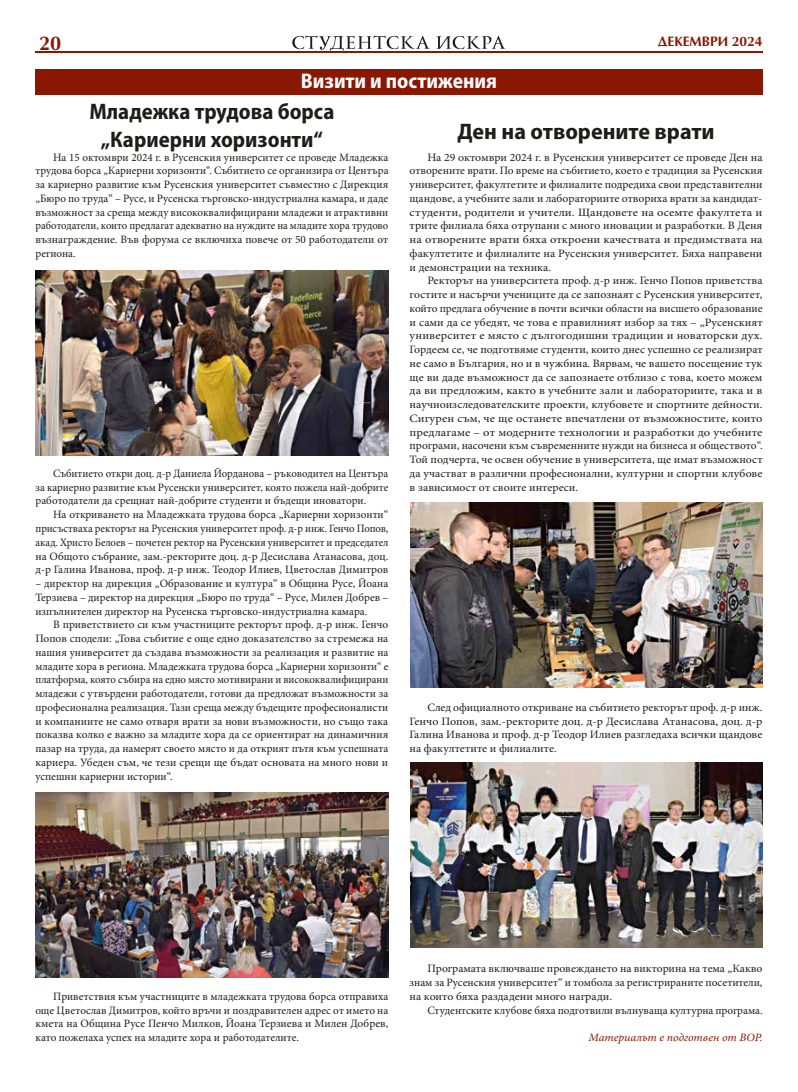
<style>
.page{position:relative;width:798px;height:1092px;background:#fff}
.page>*{position:absolute;margin:0;border:0;box-sizing:border-box;transform-origin:0 0}
.t1{font:700 semi-condensed 22.5px/27.5px "Myriad Pro";color:#1d1d1b;text-align:center}
.t2{font:700 semi-condensed 22.5px "Myriad Pro";color:#1d1d1b;scale:1.05 1}
.t3{font:700 semi-condensed 21.25px "Myriad Pro";color:#fff}
.t4{font:700 20px "AG Opus C";color:#8a1702}
.t5{font:700 13.75px "AG Opus C";color:#8a1702}
.t6{font:11.25px/13.8px "Minion Pro";color:#1d1d1b;text-align:justify}
.t7{font:11.25px/13.8px "Minion Pro";color:#1d1d1b;text-align:justify;scale:1.05 1}
.t8{font:italic 11.25px "Minion Pro";color:#8a1702;scale:1.05 1}
</style>
<div class="page">
<svg style="left:436px;top:36px;width:69px;height:13px"></svg>
<svg style="left:292px;top:35px;width:138px;height:17px"></svg>
<hr style="left:35px;top:52px;width:727px;height:1px;background:#8a1702">
<div style="left:35px;top:69px;width:727px;height:26px;background:#8a1702"></div>
<img style="left:410px;top:502px;width:352px;height:185px">
<img style="left:410px;top:762px;width:352px;height:185px">
<img style="left:35px;top:793px;width:353px;height:184px">
<img style="left:35px;top:271px;width:353px;height:184px">
<h3 class="t4" style="left:39px;top:31px;width:24px">20</h3>
<p class="t5" style="left:657px;top:33px;width:106px">ДЕКЕМВРИ 2024</p>
<h2 class="t3" style="left:300px;top:67px;width:198px">Визити и постижения</h2>
<h1 class="t1" style="left:89px;top:97px;width:246px">Младежка трудова борса „Кариерни хоризонти“</h1>
<p class="t6" style="left:35px;top:150px;width:354px;text-indent:18px">На 15 октомври 2024 г. в Русенския университет се проведе Младежка трудова борса „Кариерни хоризонти“. Събитието се организира от Центъра за кариерно развитие към Русенския университет съвместно с Дирекция „Бюро по труда“ – Русе, и Русенска търговско-индустриална камара, и даде възможност за среща между висококвалифицирани младежи и атрактивни работодатели, които предлагат адекватно на нуждите на младите хора трудово възнаграждение. Във форума се включиха повече от 50 работодатели от региона.</p>
<h1 class="t2" style="left:457px;top:117px;width:246px">Ден на отворените врати</h1>
<p class="t7" style="left:409px;top:150px;width:337px;text-indent:18px">На 29 октомври 2024 г. в Русенския университет се проведе Ден на отворените врати. По време на събитието, което е традиция за Русенския университет, факултетите и филиалите подредиха свои представителни щандове, а учебните зали и лабораториите отвориха врати за кандидат&shy;студенти, родители и учители. Щандовете на осемте факултета и трите филиала бяха отрупани с много иновации и разработки. В Деня на отворените врати бяха откроени качествата и предимствата на факултетите и филиалите на Русенския университет. Бяха направени и демонстрации на техника.</p>
<p class="t7" style="left:409px;top:274px;width:337px;text-indent:18px">Ректорът на университета проф. д-р инж. Генчо Попов приветства гостите и насърчи учениците да се запознаят с Русенския университет, който предлага обучение в почти всички области на висшето образование и сами да се убедят, че това е правилният избор за тях – „Русенският университет е място с дългогодишни традиции и новаторски дух.<br>Гордеем се, че подготвяме студенти, които днес успешно се реализират не само в България, но и в чужбина. Вярвам, че вашето посещение тук ще ви даде възможност да се запознаете отблизо с това, което можем да ви предложим, както в учебните зали и лабораториите, така и в научноизследователските проекти, клубовете и спортните дейности.<br>Сигурен съм, че ще останете впечатлени от възможностите, които предлагаме – от модерните технологии и разработки до учебните програми, насочени към съвременните нужди на бизнеса и обществото“.<br>Той подчерта, че освен обучение в университета, ще имат възможност да участват в различни професионални, културни и спортни клубове в зависимост от своите интереси.</p>
<p class="t6" style="left:35px;top:466px;width:354px;text-indent:18px">Събитието откри доц. д-р Даниела Йорданова – ръководител на Центъра за кариерно развитие към Русенски университет, която пожела най-добрите работодатели да срещнат най-добрите студенти и бъдещи иноватори.</p>
<p class="t6" style="left:35px;top:508px;width:354px;text-indent:18px">На откриването на Младежката трудова борса „Кариерни хоризонти“ присъстваха ректорът на Русенския университет проф. д-р инж. Генчо Попов, акад. Христо Белоев – почетен ректор на Русенския университет и председател на Общото събрание, зам.-ректорите доц. д-р Десислава Атанасова, доц. д-р Галина Иванова, проф. д-р инж. Теодор Илиев, Цветослав Димитров</p>
<p class="t6" style="left:35px;top:576px;width:354px">– директор на дирекция „Образование и култура“ в Община Русе, Йоана Терзиева – директор на дирекция „Бюро по труда“ – Русе, Милен Добрев – изпълнителен директор на Русенска търговско-индустриална камара.</p>
<p class="t6" style="left:35px;top:618px;width:354px;text-indent:18px">В приветствието си към участниците ректорът проф. д-р инж. Генчо Попов сподели: „Това събитие е още едно доказателство за стремежа на нашия университет да създава възможности за реализация и развитие на младите хора в региона. Младежката трудова борса „Кариерни хоризонти“ е платформа, която събира на едно място мотивирани и висококвалифицирани младежи с утвърдени работодатели, готови да предложат възможности за професионална реализация. Тази среща между бъдещите професионалисти и компаниите не само отваря врати за нови възможности, но също така показва колко е важно за младите хора да се ориентират на динамичния пазар на труда, да намерят своето място и да открият пътя към успешната кариера. Убеден съм, че тези срещи ще бъдат основата на много нови и успешни кариерни истории“.</p>
<p class="t6" style="left:409px;top:700px;width:354px;text-indent:18px">След официалното откриване на събитието ректорът проф. д-р инж.<br>Генчо Попов, зам.-ректорите доц. д-р Десислава Атанасова, доц. д-р Галина Иванова и проф. д-р Теодор Илиев разгледаха всички щандове на факултетите и филиалите.</p>
<p class="t6" style="left:35px;top:989px;width:354px;text-indent:18px">Приветствия към участниците в младежката трудова борса отправиха още Цветослав Димитров, който връчи и поздравителен адрес от името на кмета на Община Русе Пенчо Милков, Йоана Терзиева и Милен Добрев, като пожелаха успех на младите хора и работодателите.</p>
<p class="t6" style="left:409px;top:961px;width:354px;text-indent:18px">Програмата включваше провеждането на викторина на тема „Какво знам за Русенския университет“ и томбола за регистрираните посетители, на които бяха раздадени много награди.</p>
<p class="t6" style="left:427px;top:1003px;width:336px">Студентските клубове бяха подготвили вълнуваща културна програма.</p>
<p class="t8" style="left:588px;top:1029px;width:167px">Материалът е подготвен от ВОР.</p>
</div>
